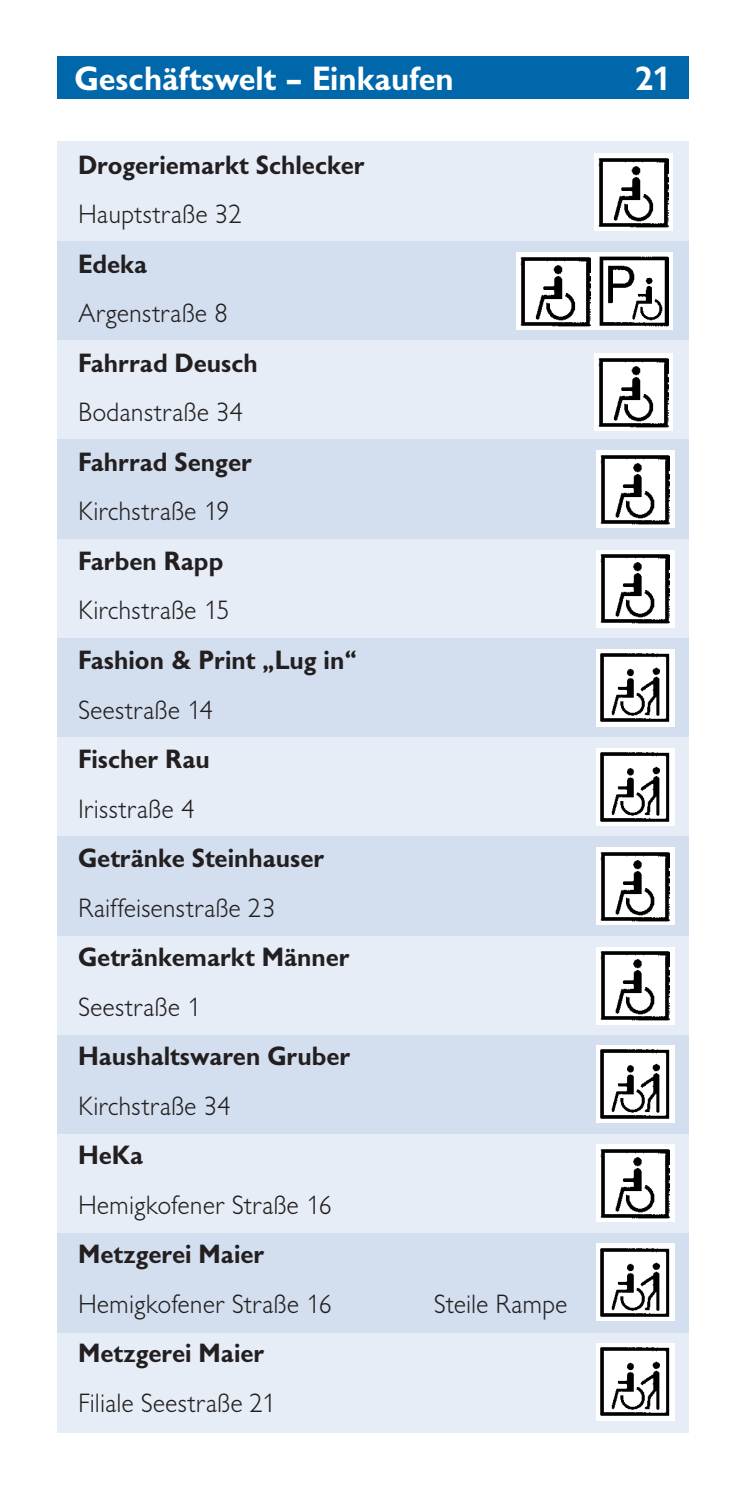
<style>
.page{position:relative;width:745px;height:1489px;background:#fff}
.page>*{position:absolute;margin:0;border:0;box-sizing:border-box;transform-origin:0 0}
.t1{font:700 35px "Giltus T";color:#fff}
.t2{font:300 27.5px "Giltus T";color:#231f20}
.t3{font:700 27.5px "Giltus T";color:#231f20}
</style>
<div class="page">
<div style="left:57px;top:57px;width:630px;height:42px;background:#0067aa"></div>
<div style="left:57px;top:241px;width:630px;height:99px;background:#d3dfef"></div>
<div style="left:57px;top:340px;width:630px;height:99px;background:#e6edf6"></div>
<div style="left:57px;top:439px;width:630px;height:100px;background:#d3dfef"></div>
<div style="left:57px;top:539px;width:630px;height:99px;background:#e6edf6"></div>
<div style="left:57px;top:638px;width:630px;height:99px;background:#d3dfef"></div>
<div style="left:57px;top:737px;width:630px;height:99px;background:#e6edf6"></div>
<div style="left:57px;top:836px;width:630px;height:99px;background:#d3dfef"></div>
<div style="left:57px;top:935px;width:630px;height:100px;background:#e6edf6"></div>
<div style="left:57px;top:1035px;width:630px;height:99px;background:#d3dfef"></div>
<div style="left:57px;top:1134px;width:630px;height:99px;background:#e6edf6"></div>
<div style="left:57px;top:1233px;width:630px;height:99px;background:#d3dfef"></div>
<div style="left:57px;top:1332px;width:630px;height:99px;background:#e6edf6"></div>
<div style="left:57px;top:142px;width:630px;height:99px;background:#e6edf6"></div>
<div style="left:595px;top:450px;width:78px;height:78px;background:#fff"></div>
<img style="left:600px;top:455px;width:69px;height:69px">
<div style="left:595px;top:549px;width:78px;height:78px;background:#fff"></div>
<img style="left:600px;top:554px;width:69px;height:69px">
<div style="left:595px;top:648px;width:78px;height:78px;background:#fff"></div>
<img style="left:600px;top:653px;width:69px;height:69px">
<div style="left:595px;top:748px;width:78px;height:78px;background:#fff"></div>
<img style="left:600px;top:752px;width:69px;height:70px">
<div style="left:595px;top:847px;width:78px;height:78px;background:#fff"></div>
<img style="left:600px;top:852px;width:69px;height:69px">
<div style="left:595px;top:946px;width:78px;height:78px;background:#fff"></div>
<img style="left:600px;top:951px;width:69px;height:69px">
<svg style="left:596px;top:1045px;width:77px;height:77px"></svg>
<img style="left:599px;top:1048px;width:70px;height:70px">
<div style="left:595px;top:1144px;width:78px;height:77px;background:#fff"></div>
<img style="left:600px;top:1149px;width:69px;height:69px">
<div style="left:595px;top:1243px;width:78px;height:78px;background:#fff"></div>
<img style="left:600px;top:1248px;width:69px;height:69px">
<div style="left:595px;top:1342px;width:78px;height:78px;background:#fff"></div>
<img style="left:600px;top:1347px;width:69px;height:69px">
<div style="left:594px;top:153px;width:78px;height:78px;background:#fff"></div>
<img style="left:598px;top:158px;width:70px;height:69px">
<svg style="left:594px;top:252px;width:78px;height:78px"></svg>
<img style="left:598px;top:256px;width:69px;height:70px">
<div style="left:516px;top:252px;width:78px;height:78px;background:#fff"></div>
<img style="left:520px;top:257px;width:70px;height:69px">
<div style="left:594px;top:353px;width:78px;height:78px;background:#fff"></div>
<img style="left:598px;top:358px;width:70px;height:69px">
<p class="t1" style="left:74px;top:58px;width:380px">Geschäftswelt – Einkaufen</p>
<p class="t1" style="left:634px;top:58px;width:37px">21</p>
<p class="t3" style="left:78px;top:148px;width:288px">Drogeriemarkt Schlecker</p>
<p class="t2" style="left:78px;top:198px;width:166px">Hauptstraße 32</p>
<p class="t3" style="left:78px;top:247px;width:71px">Edeka</p>
<p class="t2" style="left:78px;top:297px;width:151px">Argenstraße 8</p>
<p class="t3" style="left:78px;top:346px;width:181px">Fahrrad Deusch</p>
<p class="t2" style="left:78px;top:396px;width:166px">Bodanstraße 34</p>
<p class="t3" style="left:78px;top:445px;width:175px">Fahrrad Senger</p>
<p class="t2" style="left:78px;top:495px;width:153px">Kirchstraße 19</p>
<p class="t3" style="left:78px;top:544px;width:147px">Farben Rapp</p>
<p class="t2" style="left:78px;top:594px;width:153px">Kirchstraße 15</p>
<p class="t3" style="left:78px;top:643px;width:280px">Fashion &amp; Print „Lug in“</p>
<p class="t2" style="left:78px;top:693px;width:137px">Seestraße 14</p>
<p class="t3" style="left:78px;top:742px;width:133px">Fischer Rau</p>
<p class="t2" style="left:78px;top:792px;width:118px">Irisstraße 4</p>
<p class="t3" style="left:78px;top:841px;width:248px">Getränke Steinhauser</p>
<p class="t2" style="left:78px;top:891px;width:199px">Raiffeisenstraße 23</p>
<p class="t3" style="left:78px;top:940px;width:273px">Getränkemarkt Männer</p>
<p class="t2" style="left:78px;top:990px;width:124px">Seestraße 1</p>
<p class="t3" style="left:78px;top:1039px;width:274px">Haushaltswaren Gruber</p>
<p class="t2" style="left:78px;top:1089px;width:154px">Kirchstraße 34</p>
<p class="t3" style="left:78px;top:1138px;width:67px">HeKa</p>
<p class="t2" style="left:78px;top:1188px;width:255px">Hemigkofener Straße 16</p>
<p class="t3" style="left:78px;top:1237px;width:188px">Metzgerei Maier</p>
<p class="t2" style="left:78px;top:1287px;width:255px">Hemigkofener Straße 16</p>
<p class="t2" style="left:433px;top:1287px;width:135px">Steile Rampe</p>
<p class="t3" style="left:78px;top:1336px;width:188px">Metzgerei Maier</p>
<p class="t2" style="left:78px;top:1386px;width:199px">Filiale Seestraße 21</p>
</div>
